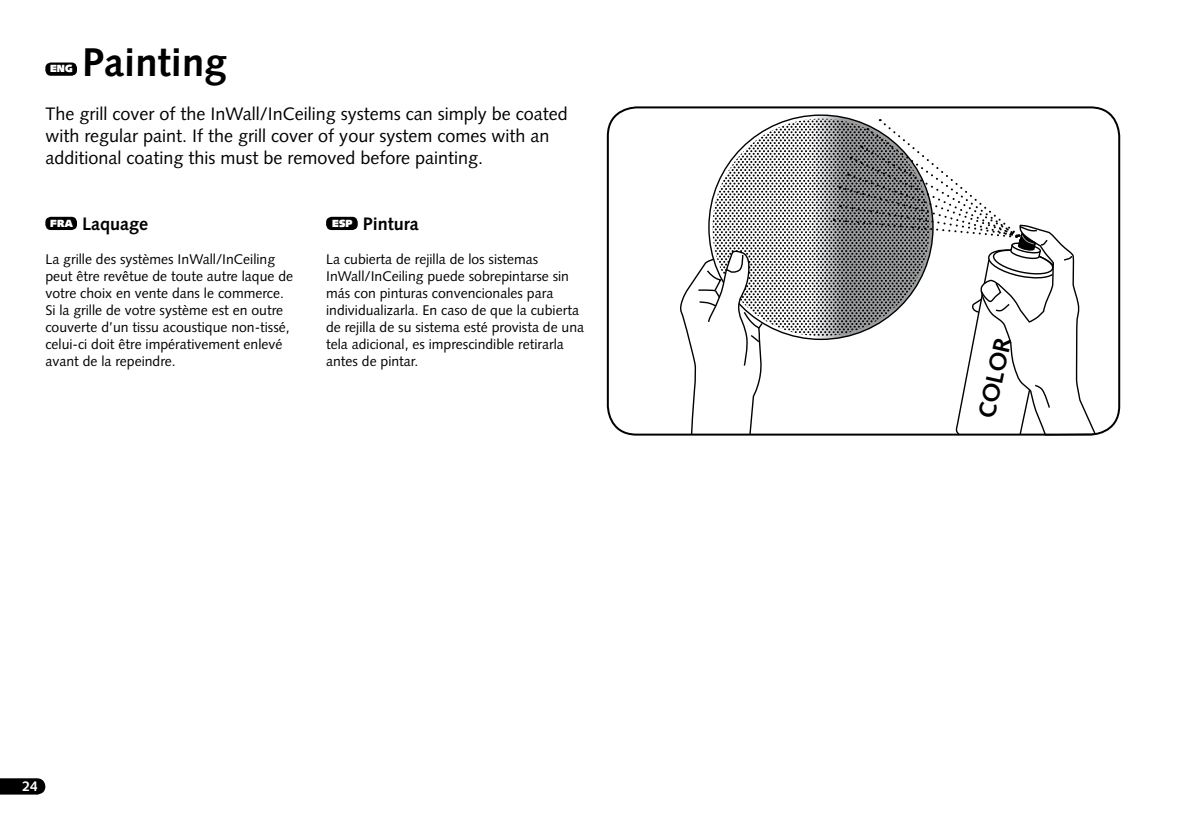
<style>
.page{position:relative;width:1191px;height:840px;background:#fff}
.page>*{position:absolute;margin:0;border:0;box-sizing:border-box;transform-origin:0 0}
.t1{font:700 40px "Syntax";color:#000}
.t2{font:700 24px "Syntax";color:#000}
.t3{font:18px/22px "Syntax";color:#000}
.t4{font:700 18px "Syntax";color:#000}
.t5{font:14px/17px "Syntax";color:#000}
.t6{font:700 14px "Syntax";color:#fff}
.t7{font:900 10.4px "Syntax";color:#fff}
</style>
<div class="page">
<svg style="left:0;top:778px;width:45px;height:16px"></svg>
<div style="left:45px;top:62px;width:32px;height:14px;background:#000;border-radius:6px"></div>
<div style="left:45px;top:217px;width:32px;height:13px;background:#000;border-radius:6px"></div>
<div style="left:326px;top:217px;width:32px;height:13px;background:#000;border-radius:6px"></div>
<svg style="left:678px;top:115px;width:417px;height:321px"></svg>
<div style="left:607px;top:106px;width:513px;height:329px;border:2px solid #000;border-radius:29px"></div>
<p class="t7" style="left:50px;top:63px;width:24px">ENG</p>
<h1 class="t1" style="left:82px;top:39px;width:146px">Painting</h1>
<p class="t3" style="left:45px;top:103px;width:524px">The grill cover of the I nWall/I nCeiling systems can simply be coated with regular paint. I f the grill cover of your system comes with an additional coating this must be removed before painting.</p>
<p class="t4" style="left:50px;top:213px;width:99px"><sup>FRA</sup> Laquage</p>
<p class="t5" style="left:45px;top:250px;width:249px">La grille des systèmes I nWall/I nCeiling peut être revêtue de toute autre laque de votre choix en vente dans le commerce.<br>Si la grille de votre système est en outre couverte d’un tissu acoustique non-tissé, celui-ci doit être impérativement enlevé avant de la repeindre.</p>
<p class="t4" style="left:332px;top:213px;width:88px"><sup>ESP</sup> Pintura</p>
<p class="t5" style="left:326px;top:250px;width:259px">La cubierta de rejilla de los sistemas<br>I nWall/I nCeiling puede sobrepintarse sin más con pinturas convencionales para individualizarla. En caso de que la cubierta de rejilla de su sistema esté provista de una tela adicional, es imprescindible retirarla antes de pintar.</p>
<p class="t6" style="left:22px;top:777px;width:17px">24</p>
<h2 class="t2" style="left:972px;top:415px;width:84px;rotate:-78deg">COLOR</h2>
</div>
